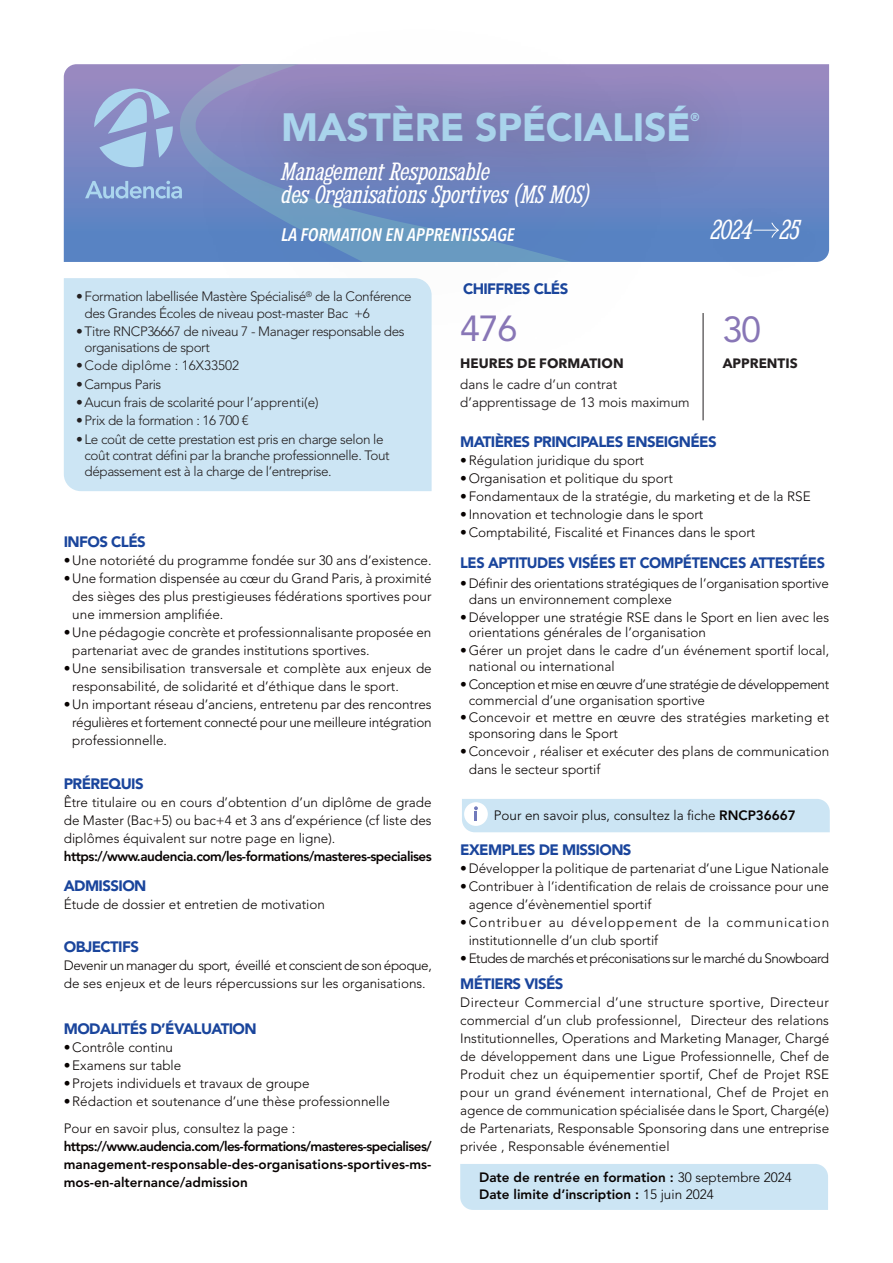
<style>
.page{position:relative;width:893px;height:1263px;background:#fff}
.page>*{position:absolute;margin:0;border:0;box-sizing:border-box;transform-origin:0 0}
.t1{font:900 39.15px "Avenir LT Std";letter-spacing:-.01em;color:#abd6ee}
.t2{font:36px "Avenir LT Std";color:#8876b6}
.t3{font:italic 24.3px "Kingsbridge Cd Bk";color:#fff}
.t4{font:italic 22.2px/22.5px "Kingsbridge Cd Bk";color:#fff}
.t5{font:italic 600 condensed 18px "Avenir Next LT Pro";color:#fff}
.t6{font:900 15px "Avenir LT Std";letter-spacing:-.04em;color:#1a459c}
.t7{font:300 13.5px/18px "Avenir LT Std";color:#080302}
.t8{font:300 13.5px/16.2px "Avenir LT Std";letter-spacing:-.03em;color:#231f20}
.t9{font:800 13.5px/18px "Avenir LT Std";color:#080302}
.t10{font:300 13.5px/18px "Avenir LT Std";letter-spacing:-.02em;color:#080302}
.t11{font:300 13.5px/15.8px "Avenir LT Std";letter-spacing:-.03em;color:#080302}
.t12{font:300 13.5px/18px "Avenir LT Std";letter-spacing:.065em;color:#080302}
.t13{font:800 13.5px "Avenir LT Std";letter-spacing:-.035em;color:#080302}
.t14{font:300 13.5px "Avenir LT Std";letter-spacing:-.035em;color:#080302}
.t15{font:13.5px/18px "Avenir LT Std";color:#231f20}
.t16{font:700 13.5px "Avenir Next LT Pro";color:#231f20}
.t17{font:300 13.5px "Avenir LT Std";color:#231f20}
.t18{font:900 11.4px "Avenir LT Std";color:#abd6ee}
.s1{font-weight:800}
.s2{font-weight:300}
</style>
<div class="page">
<div style="left:460px;top:1164px;width:368px;height:46px;background:#cce5f4"></div>
<svg style="left:64px;top:64px;width:765px;height:198px;background:#7986c2"></svg>
<svg style="left:94px;top:89px;width:44px;height:78px;background:#99b1d9"></svg>
<svg style="left:85px;top:181px;width:53px;height:18px"></svg>
<div style="left:138px;top:0;width:608px;height:404px;background:#231f20;opacity:.4"></div>
<div style="left:596px;top:83px;width:297px;height:318px;background:#231f20;opacity:.4"></div>
<div style="left:64px;top:278px;width:368px;height:213px;background:#cce5f4"></div>
<hr style="left:703px;top:313px;width:1px;height:107px;background:#231f20">
<div style="left:462px;top:799px;width:368px;height:33px;background:#cce5f4"></div>
<h1 class="t1" style="left:281px;top:104px;width:411px">MASTÈRE SPÉCIALISÉ</h1>
<p class="t18" style="left:690px;top:110px;width:11px">®</p>
<h3 class="t4" style="left:281px;top:160px;width:310px">Management Responsable<br>des Organisations Sportives (MS MOS)</h3>
<h3 class="t5" style="left:281px;top:224px;width:235px">LA FORMATION EN APPRENTISSAGE</h3>
<h3 class="t3" style="left:710px;top:215px;width:90px">2024 25</h3>
<p class="t8" style="left:85px;top:289px;width:329px;text-indent:-8px">• Formation labellisée Mastère Spécialisé<sup>®</sup> de la Conférence des Grandes Écoles de niveau post-master Bac +6</p>
<p class="t8" style="left:85px;top:323px;width:322px;text-indent:-9px">• Titre RNCP36667 de niveau 7 - Manager responsable des organisations de sport</p>
<p class="t17" style="left:76px;top:358px;width:165px">•Code diplôme : 16X33502</p>
<p class="t8" style="left:76px;top:376px;width:87px">• Campus Paris</p>
<p class="t8" style="left:76px;top:394px;width:244px">• Aucun frais de scolarité pour l’apprenti(e)</p>
<p class="t8" style="left:76px;top:413px;width:174px">• Prix de la formation : 16 700 €</p>
<p class="t8" style="left:85px;top:431px;width:307px;text-indent:-9px">• Le coût de cette prestation est pris en charge selon le coût contrat défini par la branche professionnelle. Tout dépassement est à la charge de l’entreprise.</p>
<p class="t6" style="left:64px;top:533px;width:84px">INFOS CLÉS</p>
<p class="t7" style="left:64px;top:551px;width:369px">•Une notoriété du programme fondée sur 30 ans d’existence.</p>
<p class="t7" style="left:72px;top:569px;width:361px;text-align:justify;text-indent:-9px">•Une formation dispensée au cœur du Grand Paris, à proximité des sièges des plus prestigieuses fédérations sportives pour une immersion amplifiée.</p>
<p class="t7" style="left:72px;top:623px;width:361px;text-indent:-9px">•Une pédagogie concrète et professionnalisante proposée en partenariat avec de grandes institutions sportives.</p>
<p class="t7" style="left:72px;top:659px;width:361px;text-indent:-9px">•Une sensibilisation transversale et complète aux enjeux de responsabilité, de solidarité et d’éthique dans le sport.</p>
<p class="t7" style="left:72px;top:695px;width:361px;text-align:justify;text-indent:-9px">•Un important réseau d’anciens, entretenu par des rencontres régulières et fortement connecté pour une meilleure intégration professionnelle.</p>
<p class="t6" style="left:64px;top:774px;width:81px">PRÉREQUIS</p>
<p class="t7" style="left:64px;top:793px;width:369px;text-align:justify">Être titulaire ou en cours d’obtention d’un diplôme de grade de Master (Bac+5) ou bac+4 et 3 ans d’expérience (cf liste des diplômes équivalent sur notre page en ligne).</p>
<p class="t13" style="left:64px;top:848px;width:370px">https://www.audencia.com/les-formations/masteres-specialises</p>
<p class="t6" style="left:64px;top:877px;width:84px">ADMISSION</p>
<p class="t7" style="left:64px;top:896px;width:263px">Étude de dossier et entretien de motivation</p>
<p class="t6" style="left:64px;top:938px;width:77px">OBJECTIFS</p>
<p class="t10" style="left:64px;top:956px;width:370px">Devenir un manager du sport, éveillé et conscient de son époque, de ses enjeux et de leurs répercussions sur les organisations.</p>
<p class="t6" style="left:64px;top:1020px;width:194px">MODALITÉS D’ÉVALUATION</p>
<p class="t7" style="left:64px;top:1039px;width:111px">•Contrôle continu</p>
<p class="t7" style="left:64px;top:1057px;width:119px">•Examens sur table</p>
<p class="t7" style="left:64px;top:1075px;width:247px">•Projets individuels et travaux de groupe</p>
<p class="t7" style="left:64px;top:1088px;width:328px;line-height:26.5px">•Rédaction et soutenance d’une thèse professionnelle<br>Pour en savoir plus, consultez la page :</p>
<p class="t9" style="left:64px;top:1137px;width:369px;text-align:justify">https://www.audencia.com/les-formations/masteres-specialises/ management-responsable-des-organisations-sportives-ms&shy;mos-en-alternance/admission</p>
<p class="t6" style="left:463px;top:279px;width:107px">CHIFFRES CLÉS</p>
<h2 class="t2" style="left:460px;top:308px;width:59px">476</h2>
<h2 class="t2" style="left:723px;top:309px;width:40px">30</h2>
<p class="t16" style="left:460px;top:355px;width:165px">HEURES DE FORMATION</p>
<p class="t16" style="left:723px;top:355px;width:77px">APPRENTIS</p>
<p class="t15" style="left:460px;top:375px;width:231px">dans le cadre d’un contrat d’apprentissage de 13 mois maximum</p>
<p class="t6" style="left:460px;top:432px;width:258px">MATIÈRES PRINCIPALES ENSEIGNÉES</p>
<p class="t7" style="left:460px;top:451px;width:185px">•Régulation juridique du sport</p>
<p class="t7" style="left:460px;top:469px;width:214px">•Organisation et politique du sport</p>
<p class="t7" style="left:460px;top:487px;width:352px">•Fondamentaux de la stratégie, du marketing et de la RSE</p>
<p class="t7" style="left:460px;top:505px;width:245px">• Innovation et technologie dans le sport</p>
<p class="t7" style="left:460px;top:523px;width:297px">•Comptabilité, Fiscalité et Finances dans le sport</p>
<p class="t6" style="left:460px;top:554px;width:366px">LES APTITUDES VISÉES ET COMPÉTENCES ATTESTÉES</p>
<p class="t7" style="left:469px;top:575px;width:362px;line-height:15.8px;text-indent:-9px">•Définir des orientations stratégiques de l’organisation sportive dans un environnement complexe</p>
<p class="t7" style="left:469px;top:609px;width:362px;line-height:15.8px;text-indent:-9px">•Développer une stratégie RSE dans le Sport en lien avec les orientations générales de l’organisation</p>
<p class="t7" style="left:469px;top:643px;width:362px;line-height:15.8px;text-indent:-9px">•Gérer un projet dans le cadre d’un événement sportif local, national ou international</p>
<p class="t11" style="left:469px;top:676px;width:362px;text-indent:-9px">• Conception et mise en œuvre d’une stratégie de développement commercial d’une organisation sportive</p>
<p class="t7" style="left:469px;top:710px;width:362px;line-height:15.8px;text-indent:-9px">•Concevoir et mettre en œuvre des stratégies marketing et sponsoring dans le Sport</p>
<p class="t7" style="left:469px;top:742px;width:362px;text-indent:-9px">•Concevoir , réaliser et exécuter des plans de communication dans le secteur sportif</p>
<p class="t7" style="left:494px;top:806px;width:304px">Pour en savoir plus, consultez la fiche <span class="s1">RNCP36667</span></p>
<p class="t6" style="left:460px;top:840px;width:173px">EXEMPLES DE MISSIONS</p>
<p class="t7" style="left:460px;top:859px;width:370px">•Développer la politique de partenariat d’une Ligue Nationale</p>
<p class="t7" style="left:469px;top:877px;width:362px;text-indent:-9px">•Contribuer à l’identification de relais de croissance pour une agence d’évènementiel sportif</p>
<p class="t12" style="left:469px;top:913px;width:362px;text-indent:-9px">•Contribuer au développement de la communication institutionnelle d’un club sportif</p>
<p class="t14" style="left:460px;top:950px;width:370px">• Etudes de marchés et préconisations sur le marché du Snowboard</p>
<p class="t6" style="left:460px;top:975px;width:105px">MÉTIERS VISÉS</p>
<p class="t7" style="left:460px;top:993px;width:370px;text-align:justify">Directeur Commercial d’une structure sportive, Directeur commercial d’un club professionnel, Directeur des relations Institutionnelles, Operations and Marketing Manager, Chargé de développement dans une Ligue Professionnelle, Chef de Produit chez un équipementier sportif, Chef de Projet RSE pour un grand événement international, Chef de Projet en agence de communication spécialisée dans le Sport, Chargé(e) de Partenariats, Responsable Sponsoring dans une entreprise privée , Responsable événementiel</p>
<p class="t9" style="left:479px;top:1169px;width:314px;line-height:16.2px">Date de rentrée en formation : <span class="s2">30 septembre 2024<br></span>Date limite d’inscription : <span class="s2">15 juin 2024</span></p>
</div>
